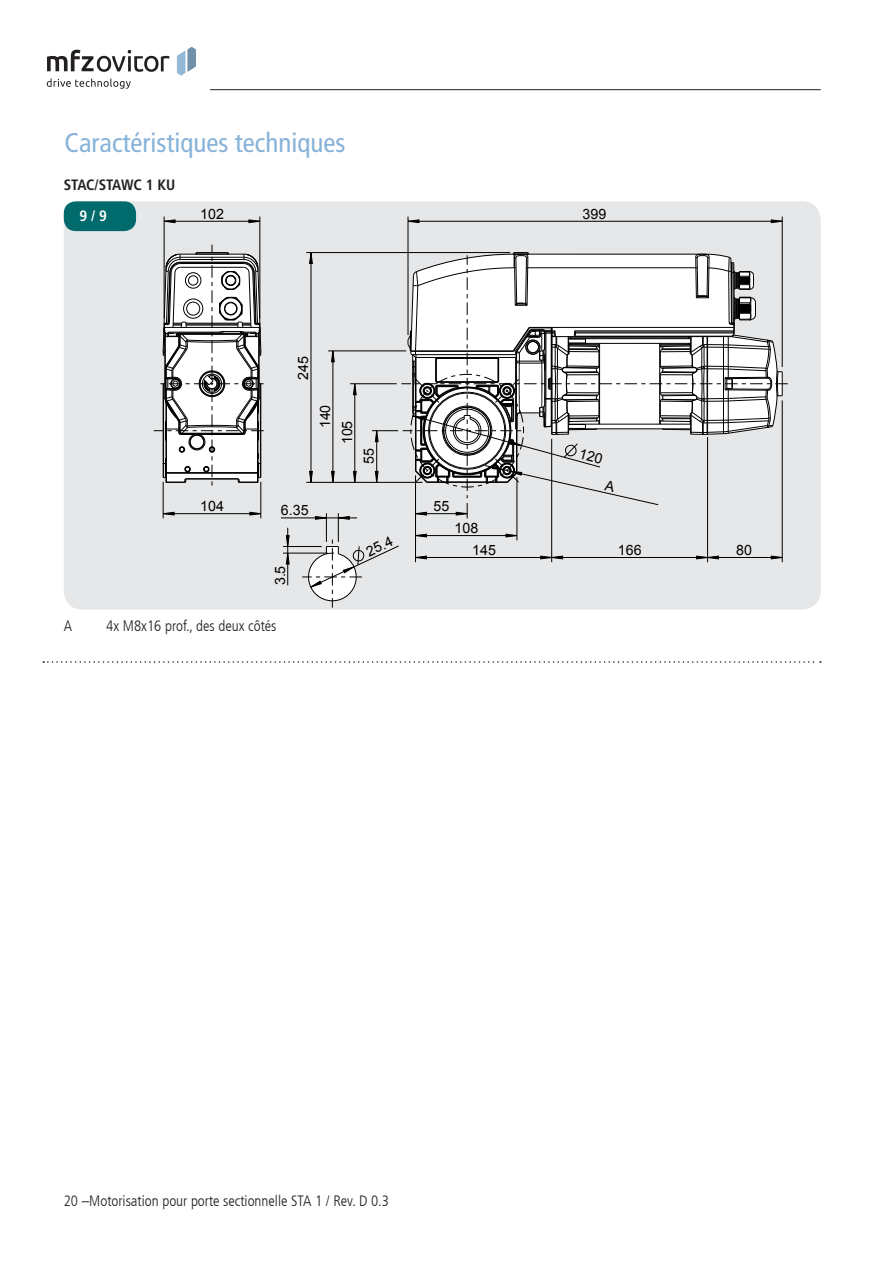
<style>
.page{position:relative;width:893px;height:1263px;background:#fff}
.page>*{position:absolute;margin:0;border:0;box-sizing:border-box;transform-origin:0 0}
.t1{font:condensed 27px "Frutiger LT Com";color:#86b2d9}
.t2{font:300 condensed 15px "Frutiger LT Com";color:#231f20}
.t3{font:700 condensed 15px "Frutiger LT Com";letter-spacing:-.01em;color:#231f20}
.t4{font:700 condensed 15px "Frutiger LT Com";color:#fff}
.t5{font:14.25px "Arial";color:#000}
</style>
<div class="page">
<svg style="left:177px;top:47px;width:19px;height:29px"></svg>
<svg style="left:47px;top:50px;width:123px;height:22px"></svg>
<svg style="left:47px;top:79px;width:84px;height:10px"></svg>
<hr style="left:210px;top:89px;width:611px;height:1px;background:#231f20">
<svg style="left:43px;top:661px;width:778px;height:2px"></svg>
<div style="left:65px;top:202px;width:755px;height:407px;background:#e6e7e9;border-radius:18px"></div>
<svg style="left:162px;top:511px;width:13px;height:5px"></svg>
<svg style="left:249px;top:511px;width:13px;height:5px"></svg>
<svg style="left:285px;top:535px;width:5px;height:30px"></svg>
<svg style="left:770px;top:219px;width:12px;height:4px"></svg>
<svg style="left:407px;top:219px;width:13px;height:4px"></svg>
<svg style="left:163px;top:219px;width:13px;height:4px"></svg>
<svg style="left:248px;top:219px;width:13px;height:4px"></svg>
<hr style="left:408px;top:217px;width:1px;height:118px;background:#000">
<hr style="left:408px;top:221px;width:374px;height:1px;background:#000">
<hr style="left:782px;top:217px;width:1px;height:150px;background:#000">
<hr style="left:287px;top:528px;width:1px;height:57px;background:#000">
<hr style="left:283px;top:553px;width:45px;height:1px;background:#000">
<hr style="left:283px;top:546px;width:39px;height:1px;background:#000">
<hr style="left:281px;top:517px;width:76px;height:1px;background:#000">
<hr style="left:163px;top:513px;width:98px;height:1px;background:#000">
<hr style="left:163px;top:482px;width:1px;height:36px;background:#000">
<hr style="left:164px;top:217px;width:1px;height:101px;background:#000">
<hr style="left:259px;top:217px;width:1px;height:101px;background:#000">
<hr style="left:260px;top:482px;width:1px;height:36px;background:#000">
<hr style="left:164px;top:221px;width:96px;height:1px;background:#000">
<svg style="left:154px;top:245px;width:110px;height:241px"></svg>
<div style="left:64px;top:201px;width:72px;height:30px;background:#006a6d;border-radius:12px"></div>
<svg style="left:302px;top:252px;width:486px;height:356px"></svg>
<h1 class="t1" style="left:65px;top:127px;width:282px">Caractéristiques techniques</h1>
<p class="t3" style="left:64px;top:175px;width:113px">STAC/STAWC 1 KU</p>
<p class="t4" style="left:80px;top:207px;width:29px">9 / 9</p>
<p class="t5" style="left:200px;top:204px;width:25px">102</p>
<p class="t5" style="left:294px;top:380px;width:25px;rotate:-90deg">245</p>
<p class="t5" style="left:316px;top:428px;width:25px;rotate:-90deg">140</p>
<p class="t5" style="left:338px;top:444px;width:25px;rotate:-90deg">105</p>
<p class="t5" style="left:360px;top:464px;width:17px;rotate:-90deg">55</p>
<p class="t5" style="left:200px;top:497px;width:25px">104</p>
<p class="t5" style="left:281px;top:501px;width:29px">6.35</p>
<p class="t5" style="left:271px;top:585px;width:21px;rotate:-90deg">3.5</p>
<p class="t2" style="left:64px;top:617px;width:10px">A</p>
<p class="t2" style="left:106px;top:617px;width:172px">4x M8x16 prof., des deux côtés</p>
<p class="t5" style="left:363px;top:544px;width:29px;rotate:-25deg">25.4</p>
<p class="t5" style="left:433px;top:497px;width:17px">55</p>
<p class="t5" style="left:454px;top:518px;width:25px">108</p>
<p class="t5" style="left:472px;top:540px;width:25px">145</p>
<p class="t5" style="left:583px;top:204px;width:25px">399</p>
<p class="t5" style="left:618px;top:540px;width:25px">166</p>
<p class="t5" style="left:736px;top:540px;width:17px">80</p>
<p class="t2" style="left:64px;top:1192px;width:327px">20 –Motorisation pour porte sectionnelle STA 1 / Rev. D 0.3</p>
</div>
